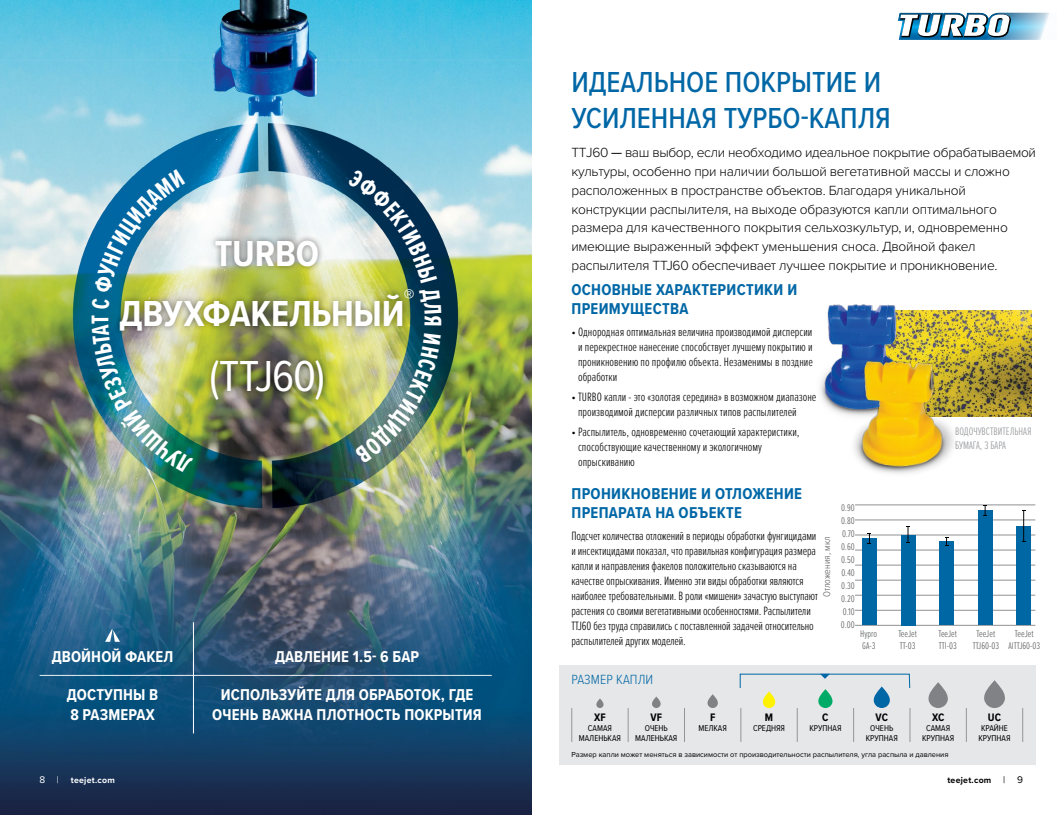
<style>
.page{position:relative;width:1063px;height:815px;background:#fff}
.page>*{position:absolute;margin:0;border:0;box-sizing:border-box;transform-origin:0 0}
.t1{font:45px "Proxima Nova Cond";letter-spacing:-.025em;color:#fff}
.t2{font:700 37.5px/60px "Proxima Nova Cond";letter-spacing:-.005em;color:#fff;text-align:center}
.t3{font:500 30px/36px "Proxima Nova Cond";color:#0067a6}
.t4{font:700 25px "Proxima Nova Ex Cn";color:#fff}
.t5{font:700 21.88px "Proxima Nova Cond";color:#fff}
.t6{font:700 16.25px/20px "Proxima Nova Cond";letter-spacing:.01em;color:#fff}
.t7{font:700 16.25px/18.8px "Proxima Nova Cond";letter-spacing:.02em;color:#0067a6}
.t8{font:300 13.75px/18.8px "Proxima Nova";letter-spacing:-.02em;color:#000}
.t9{font:300 13.75px "Proxima Nova Cond";letter-spacing:.01em;color:#0067a6}
.t10{font:300 12.5px/15px "Proxima Nova Ex Cn";letter-spacing:-.01em;color:#000}
.t11{font:300 11.25px/13.5px "Proxima Nova Ex Cn";color:#939598}
.t12{font:700 11.25px "Proxima Nova Cond";color:#000}
.t13{font:300 10px/13px "Proxima Nova Ex Cn";color:#58595b}
.t14{font:300 10px "Proxima Nova Cond";color:#58595b}
.t15{font:8.75px/10px "Proxima Nova Cond";color:#000;text-align:center}
.t16{font:700 8.75px "Proxima Nova";letter-spacing:.03em;color:#fff}
.t17{font:700 8.75px "Proxima Nova";letter-spacing:.03em;color:#000}
.t18{font:7.5px "Proxima Nova";color:#000}
.s1{font-family:"Proxima Nova Cond";font-weight:400;font-size:15px}
.s2{font-weight:400;font-size:10px}
</style>
<div class="page">
<img style="left:0;top:0;width:531px;height:815px">
<svg style="left:105px;top:629px;width:15px;height:13px"></svg>
<div style="left:559px;top:665px;width:477px;height:100px;background:#e6e7e8"></div>
<img style="left:942px;top:310px;width:89px;height:107px">
<hr style="left:571px;top:708px;width:1px;height:34px;background:#939598">
<hr style="left:628px;top:708px;width:1px;height:34px;background:#939598">
<hr style="left:684px;top:708px;width:1px;height:34px;background:#939598">
<hr style="left:741px;top:708px;width:1px;height:34px;background:#939598">
<hr style="left:797px;top:708px;width:1px;height:34px;background:#939598">
<hr style="left:853px;top:708px;width:1px;height:34px;background:#939598">
<hr style="left:910px;top:708px;width:1px;height:34px;background:#939598">
<hr style="left:966px;top:708px;width:1px;height:34px;background:#939598">
<hr style="left:1022px;top:708px;width:1px;height:34px;background:#939598">
<svg style="left:596px;top:698px;width:8px;height:10px"></svg>
<svg style="left:652px;top:696px;width:9px;height:12px"></svg>
<svg style="left:707px;top:694px;width:11px;height:14px"></svg>
<svg style="left:928px;top:682px;width:20px;height:26px"></svg>
<svg style="left:984px;top:680px;width:21px;height:28px"></svg>
<svg style="left:740px;top:674px;width:170px;height:34px"></svg>
<hr style="left:855px;top:505px;width:180px;height:1px;background:#939598">
<hr style="left:855px;top:520px;width:180px;height:1px;background:#939598">
<hr style="left:855px;top:535px;width:180px;height:1px;background:#939598">
<hr style="left:855px;top:550px;width:180px;height:1px;background:#939598">
<hr style="left:855px;top:565px;width:180px;height:1px;background:#939598">
<hr style="left:855px;top:580px;width:180px;height:1px;background:#939598">
<hr style="left:855px;top:595px;width:180px;height:1px;background:#939598">
<hr style="left:855px;top:610px;width:180px;height:1px;background:#939598">
<hr style="left:855px;top:625px;width:180px;height:1px;background:#939598">
<div style="left:1017px;top:526px;width:14px;height:99px;background:#0067a5"></div>
<div style="left:862px;top:538px;width:15px;height:87px;background:#0067a5"></div>
<svg style="left:868px;top:534px;width:3px;height:10px"></svg>
<div style="left:901px;top:535px;width:14px;height:90px;background:#0067a5"></div>
<svg style="left:906px;top:527px;width:4px;height:16px"></svg>
<div style="left:939px;top:542px;width:15px;height:83px;background:#0067a5"></div>
<svg style="left:945px;top:537px;width:3px;height:9px"></svg>
<div style="left:978px;top:511px;width:14px;height:114px;background:#0067a5"></div>
<svg style="left:983px;top:505px;width:4px;height:11px"></svg>
<hr style="left:1023px;top:511px;width:1px;height:31px;background:#000">
<img style="left:820px;top:304px;width:122px;height:97px">
<img style="left:824px;top:342px;width:160px;height:132px">
<svg style="left:898px;top:12px;width:152px;height:28px"></svg>
<div style="left:113px;top:233px;width:308px;height:172px;background:#000;opacity:.5"></div>
<hr style="left:193px;top:622px;width:1px;height:111px;background:#fff">
<hr style="left:40px;top:675px;width:452px;height:1px;background:#fff">
<img style="left:92px;top:324px;width:101px;height:150px">
<svg style="left:92px;top:169px;width:93px;height:140px;background:#619caa"></svg>
<img style="left:347px;top:169px;width:95px;height:157px">
<img style="left:355px;top:333px;width:86px;height:131px">
<h3 class="t4" style="left:82px;top:324px;width:11px;rotate:-90deg">Т</h3>
<h2 class="t2" style="left:120px;top:223px;width:286px">TURBO<br>ДВУХФАКЕЛЬНЫЙ</h2>
<h3 class="t5" style="left:404px;top:281px;width:12px">®</h3>
<h1 class="t1" style="left:209px;top:343px;width:117px">(TTJ60)</h1>
<h3 class="t6" style="left:52px;top:646px;width:123px">ДВОЙНОЙ ФАКЕЛ</h3>
<h3 class="t6" style="left:67px;top:684px;width:93px">ДОСТУПНЫ В<br>8 РАЗМЕРАХ</h3>
<h3 class="t6" style="left:275px;top:646px;width:146px">ДАВЛЕНИЕ 1.5- 6 БАР</h3>
<h3 class="t6" style="left:212px;top:684px;width:271px;text-align:center">ИСПОЛЬЗУЙТЕ ДЛЯ ОБРАБОТОК, ГДЕ<br>ОЧЕНЬ ВАЖНА ПЛОТНОСТЬ ПОКРЫТИЯ</h3>
<h3 class="t3" style="left:571px;top:63px;width:321px">ИДЕАЛЬНОЕ ПОКРЫТИЕ И<br>УСИЛЕННАЯ ТУРБО-КАПЛЯ</h3>
<p class="t8" style="left:571px;top:143px;width:466px">TTJ60 <span class="s1">—</span> ваш выбор, если необходимо идеальное покрытие обрабатываемой культуры, особенно при наличии большой вегетативной массы и сложно расположенных в пространстве объектов. Благодаря уникальной конструкции распылителя, на выходе образуются капли оптимального размера для качественного покрытия сельхозкультур, и, одновременно имеющие выраженный эффект уменьшения сноса. Двойной факел распылителя TTJ60 обеспечивает лучшее покрытие и проникновение.</p>
<h3 class="t7" style="left:571px;top:280px;width:227px">ОСНОВНЫЕ ХАРАКТЕРИСТИКИ И<br>ПРЕИМУЩЕСТВА</h3>
<p class="t10" style="left:578px;top:323px;width:236px;text-align:justify;text-indent:-7px">• Однородная оптимальная величина производимой дисперсии и перекрестное нанесение способствует лучшему покрытию и проникновению по профилю объекта. Незаменимы в поздние обработки</p>
<p class="t10" style="left:578px;top:389px;width:240px;text-indent:-7px">• TURBO капли - это «золотая середина» в возможном диапазоне производимой дисперсии различных типов распылителей</p>
<p class="t10" style="left:578px;top:424px;width:223px;text-indent:-7px">• Распылитель, одновременно сочетающий характеристики, способствующие качественному и экологичному опрыскиванию</p>
<h3 class="t7" style="left:571px;top:484px;width:232px">ПРОНИКНОВЕНИЕ И ОТЛОЖЕНИЕ<br>ПРЕПАРАТА НА ОБЪЕКТЕ</h3>
<p class="t10" style="left:571px;top:528px;width:248px">Подсчет количества отложений в периоды обработки фунгицидами и инсектицидами показал, что правильная конфигурация размера капли и направления факелов положительно сказываются на качестве опрыскивания. Именно эти виды обработки являются наиболее требовательными. В роли «мишени» зачастую выступают растения со своими вегетативными особенностями. Распылители TTJ60 без труда справились с поставленной задачей относительно распылителей других моделей.</p>
<p class="t14" style="left:819px;top:597px;width:62px;rotate:-90deg">Отложения, мкл</p>
<p class="t11" style="left:955px;top:424px;width:78px">ВОДОЧУВСТВИТЕЛЬНАЯ<br>БУМАГА, 3 БАРА</p>
<p class="t13" style="left:841px;top:500px;width:15px;text-align:justify">0.90<br>0.80<br>0.70<br>0.60<br>0.50<br>0.40<br>0.30<br>0.20<br>0.10<br>0.00</p>
<p class="t13" style="left:860px;top:627px;width:18px;line-height:12px">Hypro<br>GA-3</p>
<p class="t13" style="left:898px;top:627px;width:20px;line-height:12px">TeeJet<br>TT-03</p>
<p class="t13" style="left:938px;top:627px;width:20px;line-height:12px">TeeJet<br>TTI-03</p>
<p class="t13" style="left:973px;top:627px;width:28px;line-height:12px;text-align:center">TeeJet<br>TTJ60-03</p>
<p class="t13" style="left:1009px;top:627px;width:33px;line-height:12px;text-align:center">TeeJet<br>AITTJ60-03</p>
<p class="t9" style="left:571px;top:670px;width:83px">РАЗМЕР КАПЛИ</p>
<p class="t12" style="left:594px;top:709px;width:13px">XF</p>
<p class="t15" style="left:579px;top:723px;width:44px">САМАЯ<br>МАЛЕНЬКАЯ</p>
<p class="t12" style="left:651px;top:709px;width:13px">VF</p>
<p class="t15" style="left:635px;top:723px;width:44px">ОЧЕНЬ<br>МАЛЕНЬКАЯ</p>
<p class="t12" style="left:710px;top:709px;width:7px">F</p>
<p class="t15" style="left:698px;top:723px;width:30px">МЕЛКАЯ</p>
<p class="t12" style="left:765px;top:709px;width:10px">M</p>
<p class="t15" style="left:753px;top:723px;width:34px">СРЕДНЯЯ</p>
<p class="t12" style="left:822px;top:709px;width:8px">C</p>
<p class="t15" style="left:809px;top:723px;width:34px">КРУПНАЯ</p>
<p class="t12" style="left:876px;top:709px;width:14px">VC</p>
<p class="t15" style="left:866px;top:723px;width:34px">ОЧЕНЬ<br>КРУПНАЯ</p>
<p class="t12" style="left:932px;top:709px;width:14px">XC</p>
<p class="t15" style="left:922px;top:723px;width:34px">САМАЯ<br>КРУПНАЯ</p>
<p class="t12" style="left:988px;top:709px;width:15px">UC</p>
<p class="t15" style="left:979px;top:723px;width:34px;text-align:left">КРАЙНЕ<br>КРУПНАЯ</p>
<p class="t18" style="left:571px;top:749px;width:379px">Размер капли может меняться в зависимости от производительности распылителя, угла распыла и давления</p>
<p class="t16" style="left:39px;top:773px;width:77px"><span class="s2">8 |</span> teejet.com</p>
<p class="t17" style="left:947px;top:773px;width:77px">teejet.com <span class="s2">| 9</span></p>
</div>
